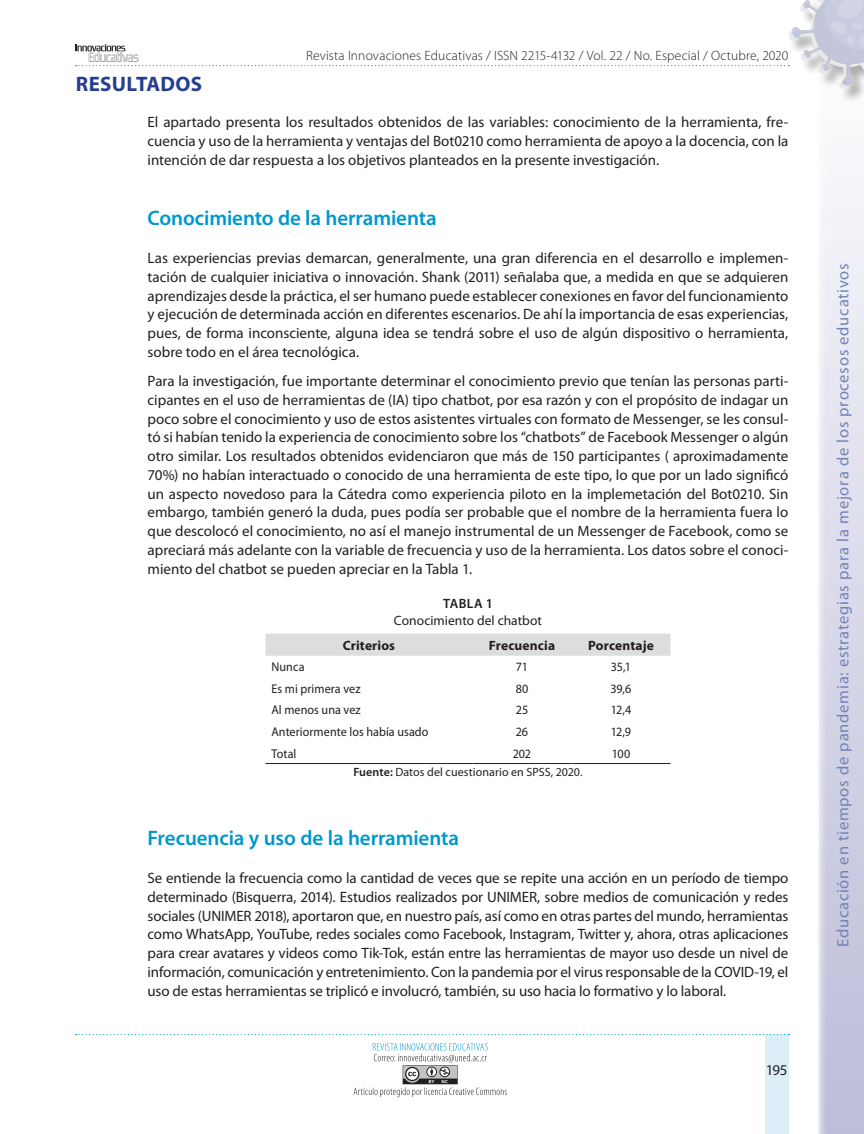
<style>
.page{position:relative;width:864px;height:1134px;background:#fff}
.page>*{position:absolute;margin:0;border:0;box-sizing:border-box;transform-origin:0 0}
.SUBTITULO_2{font:600 21px "Myriad Pro";letter-spacing:-.005em;color:#0097ce}
.SUBTITULO_1{font:700 21px "Myriad Pro";letter-spacing:.01em;color:#253f8e}
.t1{font:16.5px "Myriad Pro";letter-spacing:.045em;color:#253f8e}
.TEXTO_NORMAL{font:15px/18.8px "Myriad Pro";color:#231f20;text-align:justify}
.t2{font:300 13.5px "Myriad Pro";letter-spacing:.01em;color:#231f20}
.CUADRO_ARRIBA{font:700 13.5px "Myriad Pro";letter-spacing:.01em;color:#231f20}
.CUADRO_TIT{font:13.5px/16.5px "Myriad Pro";color:#231f20;text-align:center}
.CUADRO_TXT{font:12.75px "Myriad Pro";letter-spacing:.005em;color:#231f20;scale:.95 1}
.FUENTE{font:12px "Myriad Pro";letter-spacing:.005em;color:#231f20}
.s1{font-weight:600}
</style>
<div class="page">
<svg style="left:818px;top:189px;width:46px;height:945px;background:#d9d9e9"></svg>
<div style="left:789px;top:0;width:75px;height:104px;background:#231f20;opacity:.75"></div>
<svg style="left:76px;top:0;width:788px;height:88px"></svg>
<div style="left:765px;top:1034px;width:23px;height:100px;background:#dceef7"></div>
<svg style="left:76px;top:1034px;width:713px;height:1px"></svg>
<svg style="left:354px;top:1043px;width:153px;height:54px"></svg>
<div style="left:266px;top:634px;width:404px;height:22px;background:#dcdddf"></div>
<hr style="left:266px;top:763px;width:206px;height:1px;background:#231f20">
<hr style="left:472px;top:763px;width:100px;height:1px;background:#231f20">
<hr style="left:572px;top:763px;width:98px;height:1px;background:#231f20">
<p class="t2" style="left:306px;top:48px;width:484px">Revista Innovaciones Educativas / ISSN 2215-4132 / Vol. 22 / No. Especial / Octubre, 2020</p>
<p class="SUBTITULO_1" style="left:76px;top:73px;width:128px">RESULTADOS</p>
<p class="TEXTO_NORMAL" style="left:148px;top:113px;width:642px">El apartado presenta los resultados obtenidos de las variables: conocimiento de la herramienta, fre&shy;cuencia y uso de la herramienta y ventajas del Bot0210 como herramienta de apoyo a la docencia, con la intención de dar respuesta a los objetivos planteados en la presente investigación.</p>
<p class="SUBTITULO_2" style="left:148px;top:206px;width:291px">Conocimiento de la herramienta</p>
<p class="TEXTO_NORMAL" style="left:148px;top:249px;width:642px">Las experiencias previas demarcan, generalmente, una gran diferencia en el desarrollo e implemen&shy;tación de cualquier iniciativa o innovación. Shank (2011) señalaba que, a medida en que se adquieren aprendizajes desde la práctica, el ser humano puede establecer conexiones en favor del funcionamiento y ejecución de determinada acción en diferentes escenarios. De ahí la importancia de esas experiencias, pues, de forma inconsciente, alguna idea se tendrá sobre el uso de algún dispositivo o herramienta, sobre todo en el área tecnológica.</p>
<p class="TEXTO_NORMAL" style="left:148px;top:372px;width:642px">Para la investigación, fue importante determinar el conocimiento previo que tenían las personas parti&shy;cipantes en el uso de herramientas de (IA) tipo chatbot, por esa razón y con el propósito de indagar un poco sobre el conocimiento y uso de estos asistentes virtuales con formato de Messenger, se les consul&shy;tó si habían tenido la experiencia de conocimiento sobre los “chatbots” de Facebook Messenger o algún otro similar. Los resultados obtenidos evidenciaron que más de 150 participantes ( aproximadamente 70%) no habían interactuado o conocido de una herramienta de este tipo, lo que por un lado significó un aspecto novedoso para la Cátedra como experiencia piloto en la implemetación del Bot0210. Sin embargo, también generó la duda, pues podía ser probable que el nombre de la herramienta fuera lo que descolocó el conocimiento, no así el manejo instrumental de un Messenger de Facebook, como se apreciará más adelante con la variable de frecuencia y uso de la herramienta. Los datos sobre el conoci&shy;miento del chatbot se pueden apreciar en la Tabla 1.</p>
<p class="CUADRO_TIT" style="left:394px;top:596px;width:150px"><span class="s1">TABLA 1<br></span>Conocimiento del chatbot</p>
<p class="CUADRO_ARRIBA" style="left:343px;top:638px;width:54px">Criterios</p>
<p class="CUADRO_ARRIBA" style="left:489px;top:638px;width:68px">Frecuencia</p>
<p class="CUADRO_ARRIBA" style="left:588px;top:638px;width:67px">Porcentaje</p>
<p class="CUADRO_TXT" style="left:272px;top:660px;width:36px">Nunca</p>
<p class="CUADRO_TXT" style="left:516px;top:660px;width:14px">71</p>
<p class="CUADRO_TXT" style="left:611px;top:660px;width:23px">35,1</p>
<p class="CUADRO_TXT" style="left:272px;top:682px;width:95px">Es mi primera vez</p>
<p class="CUADRO_TXT" style="left:516px;top:682px;width:15px">80</p>
<p class="CUADRO_TXT" style="left:611px;top:682px;width:23px">39,6</p>
<p class="CUADRO_TXT" style="left:272px;top:703px;width:95px">Al menos una vez</p>
<p class="CUADRO_TXT" style="left:516px;top:703px;width:15px">25</p>
<p class="CUADRO_TXT" style="left:611px;top:703px;width:23px">12,4</p>
<p class="CUADRO_TXT" style="left:272px;top:725px;width:167px">Anteriormente los había usado</p>
<p class="CUADRO_TXT" style="left:516px;top:725px;width:14px">26</p>
<p class="CUADRO_TXT" style="left:611px;top:725px;width:23px">12,9</p>
<p class="CUADRO_TXT" style="left:272px;top:746px;width:28px">Total</p>
<p class="CUADRO_TXT" style="left:513px;top:746px;width:21px">202</p>
<p class="CUADRO_TXT" style="left:612px;top:746px;width:21px">100</p>
<p class="FUENTE" style="left:353px;top:765px;width:231px"><span class="s1">Fuente:</span> Datos del cuestionario en SPSS, 2020.</p>
<p class="SUBTITULO_2" style="left:148px;top:826px;width:313px">Frecuencia y uso de la herramienta</p>
<p class="TEXTO_NORMAL" style="left:148px;top:869px;width:642px">Se entiende la frecuencia como la cantidad de veces que se repite una acción en un período de tiempo determinado (Bisquerra, 2014). Estudios realizados por UNIMER, sobre medios de comunicación y redes sociales (UNIMER 2018), aportaron que, en nuestro país, así como en otras partes del mundo, herramientas como WhatsApp, YouTube, redes sociales como Facebook, Instagram, Twitter y, ahora, otras aplicaciones para crear avatares y videos como Tik-Tok, están entre las herramientas de mayor uso desde un nivel de información, comunicación y entretenimiento. Con la pandemia por el virus responsable de la COVID-19, el uso de estas herramientas se triplicó e involucró, también, su uso hacia lo formativo y lo laboral.</p>
<p class="TEXTO_NORMAL" style="left:766px;top:1060px;width:23px">195</p>
<p class="t1" style="left:834px;top:947px;width:685px;rotate:-90deg">Educación en tiempos de pandemia: estrategias para la mejora de los procesos educativos</p>
</div>
